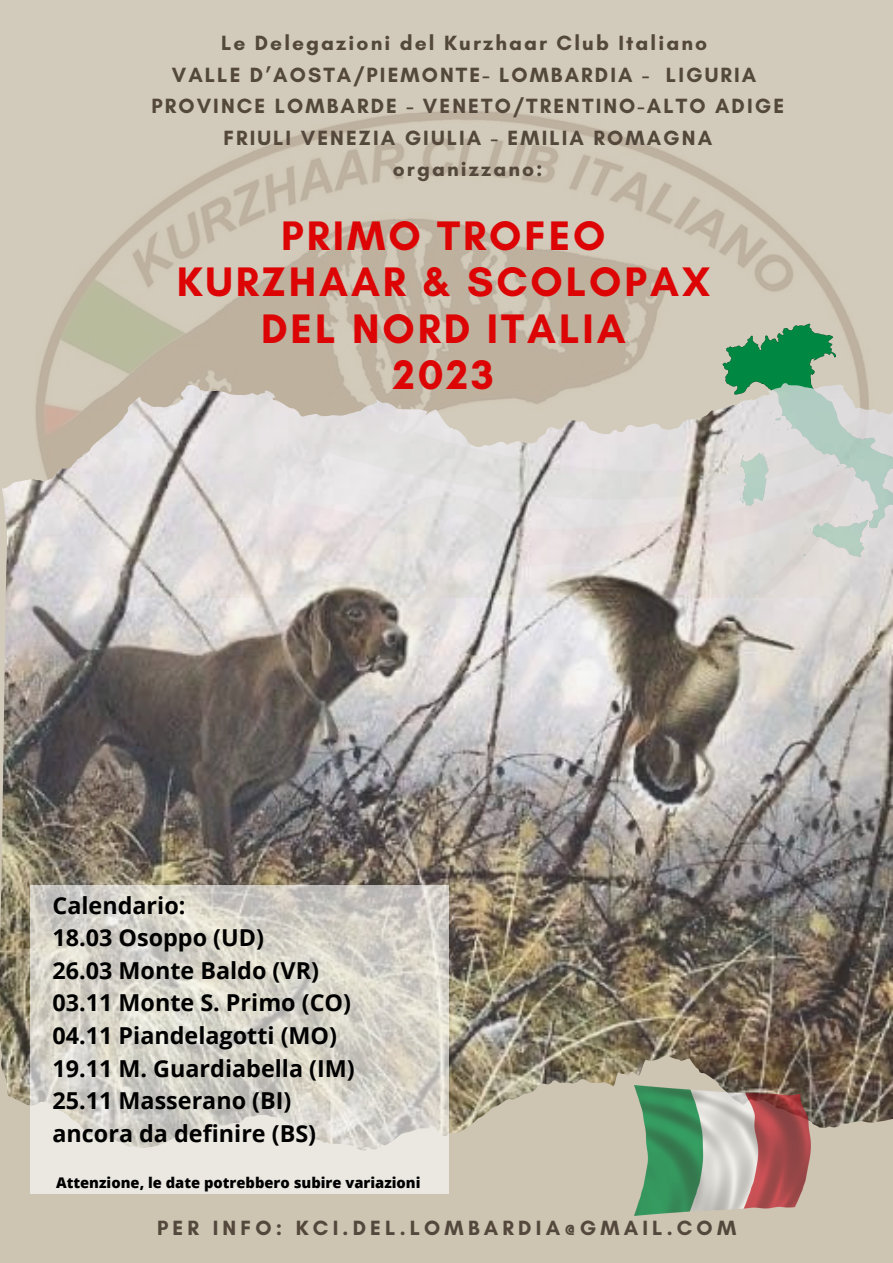
<style>
.page{position:relative;width:893px;height:1263px;background:#fff}
.page>*{position:absolute;margin:0;border:0;box-sizing:border-box;transform-origin:0 0}
.t1{font:700 42px/46.1px "Glacial Indifference";letter-spacing:.07em;color:#dc0405;text-align:center}
.t2{font:700 23.33px/32.6px "Open Sans";color:#000}
.t3{font:700 21px/31.5px "Glacial Indifference";letter-spacing:.1em;color:#53483b;text-align:center}
.t4{font:700 21px "Glacial Indifference";letter-spacing:.2em;color:#53483b}
.t5{font:800 14.7px "Open Sans";color:#000}
</style>
<div class="page">
<svg style="left:0;top:825px;width:893px;height:438px;background:#bdb4a1"></svg>
<img style="left:0;top:0;width:893px;height:825px">
<svg style="left:722px;top:324px;width:171px;height:60px;background:#76aa84"></svg>
<svg style="left:68px;top:598px;width:135px;height:287px;background:#78716c"></svg>
<img style="left:203px;top:384px;width:690px;height:678px">
<img style="left:634px;top:1085px;width:177px;height:130px">
<svg style="left:30px;top:885px;width:419px;height:309px;background:#d9d6cd"></svg>
<p class="t3" style="left:151px;top:27px;width:634px">Le Delegazioni del Kurzhaar Club Italiano<br>VALLE D’AOSTA/PIEMONTE- LOMBARDIA - LIGURIA PROVINCE LOMBARDE - VENETO/TRENTINO-ALTO ADIGE FRIULI VENEZIA GIULIA - EMILIA ROMAGNA organizzano:</p>
<h1 class="t1" style="left:177px;top:213px;width:535px">PRIMO TROFEO<br>KURZHAAR &amp; SCOLOPAX<br>DEL NORD ITALIA<br>2023</h1>
<p class="t2" style="left:52px;top:888px;width:304px">Calendario:<br>18.03 Osoppo (UD)<br>26.03 Monte Baldo (VR)<br>03.11 Monte S. Primo (CO)<br>04.11 Piandelagotti (MO)<br>19.11 M. Guardiabella (IM)<br>25.11 Masserano (BI) ancora da definire (BS)</p>
<p class="t5" style="left:56px;top:1171px;width:366px">Attenzione, le date potrebbero subire variazioni</p>
<p class="t4" style="left:157px;top:1215px;width:580px">PER INFO: KCI.DEL.LOMBARDIA@GMAIL.COM</p>
</div>
